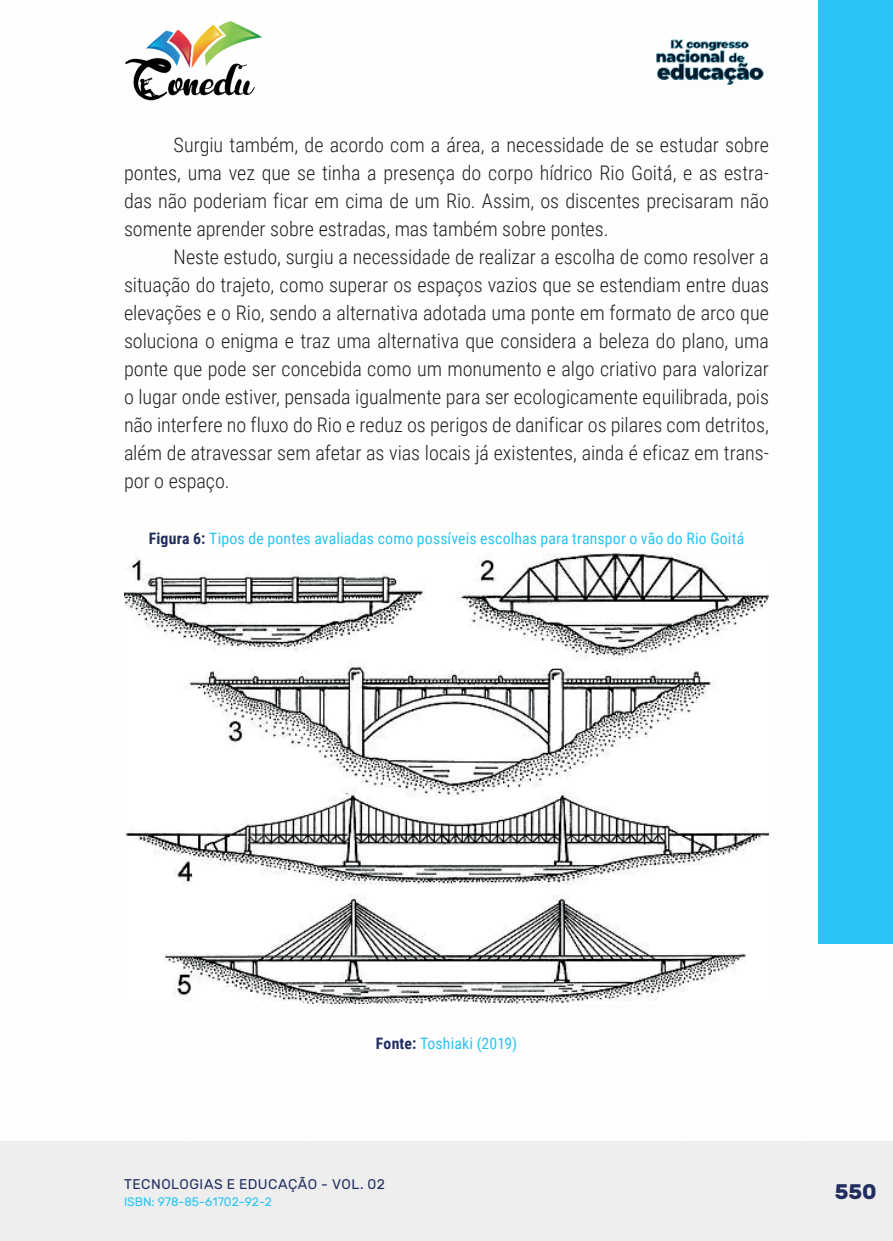
<style>
.page{position:relative;width:893px;height:1241px;background:#fff}
.page>*{position:absolute;margin:0;border:0;box-sizing:border-box;transform-origin:0 0}
.t1{font:700 21px "Rubik";color:#202d5e}
._9_CORPO{font:300 20.12px/28px "Roboto Condensed";color:#231f20;text-align:justify}
._14_LEGENDAS{font:15.75px "Roboto Condensed";letter-spacing:.01em;color:#29c4f3}
._15_FONTES{font:15.75px "Roboto Condensed";letter-spacing:.01em;color:#29c4f3}
.t2{font:14px "Rubik";letter-spacing:.035em;color:#202d5e}
.t3{font:12.25px "Rubik";color:#29c4f3}
.s1{font-weight:700;color:#202d5e}
</style>
<div class="page">
<div style="left:0;top:1141px;width:893px;height:99px;background:#eeeeef"></div>
<div style="left:819px;top:0;width:74px;height:943px;background:#29c4f3"></div>
<img style="left:125px;top:20px;width:137px;height:81px">
<img style="left:656px;top:39px;width:108px;height:46px">
<img style="left:124px;top:553px;width:645px;height:450px">
<p class="_9_CORPO" style="left:124px;top:130px;width:646px;text-indent:50px">Surgiu também, de acordo com a área, a necessidade de se estudar sobre pontes, uma vez que se tinha a presença do corpo hídrico Rio Goitá, e as estra&shy;das não poderiam ficar em cima de um Rio. Assim, os discentes precisaram não somente aprender sobre estradas, mas também sobre pontes.</p>
<p class="_9_CORPO" style="left:124px;top:242px;width:646px;text-indent:50px">Neste estudo, surgiu a necessidade de realizar a escolha de como resolver a situação do trajeto, como superar os espaços vazios que se estendiam entre duas elevações e o Rio, sendo a alternativa adotada uma ponte em formato de arco que soluciona o enigma e traz uma alternativa que considera a beleza do plano, uma ponte que pode ser concebida como um monumento e algo criativo para valorizar o lugar onde estiver, pensada igualmente para ser ecologicamente equilibrada, pois não interfere no fluxo do Rio e reduz os perigos de danificar os pilares com detritos, além de atravessar sem afetar as vias locais já existentes, ainda é eficaz em trans&shy;por o espaço.</p>
<p class="_14_LEGENDAS" style="left:149px;top:527px;width:597px"><span class="s1">Figura 6:</span> Tipos de pontes avaliadas como possíveis escolhas para transpor o vão do Rio Goitá</p>
<p class="_15_FONTES" style="left:376px;top:1031px;width:143px"><span class="s1">Fonte:</span> Toshiaki (2019)</p>
<p class="t2" style="left:124px;top:1175px;width:263px">TECNOLOGIAS E EDUCAÇÃO - VOL. 02</p>
<p class="t3" style="left:124px;top:1194px;width:150px">ISBN: 978-85-61702-92-2</p>
<p class="t1" style="left:835px;top:1179px;width:43px">550</p>
</div>
